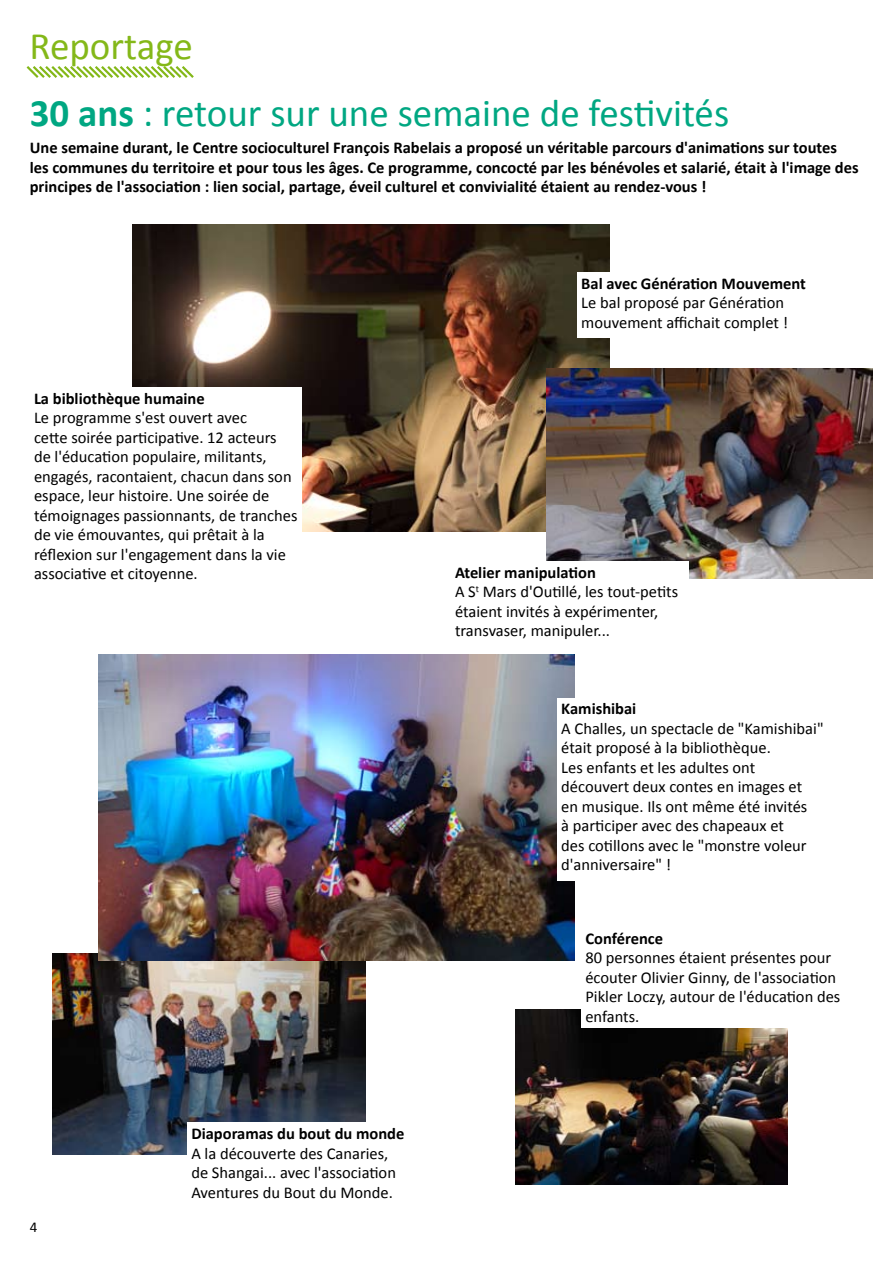
<style>
.page{position:relative;width:893px;height:1263px;background:#fff}
.page>*{position:absolute;margin:0;border:0;box-sizing:border-box;transform-origin:0 0}
.t1{font:39px "Calibri";color:#00a782}
.t2{font:39px "Calibri";color:#84b819}
.t3{font:16.5px/19.5px "Calibri";color:#000}
.t4{font:700 16.5px/19.5px "Calibri";color:#000}
.t5{font:15px "Calibri";color:#000}
.s1{font-weight:700}
</style>
<div class="page">
<svg style="left:26px;top:66px;width:168px;height:12px"></svg>
<img style="left:133px;top:225px;width:476px;height:307px">
<img style="left:547px;top:368px;width:325px;height:211px">
<img style="left:53px;top:954px;width:313px;height:200px">
<img style="left:516px;top:1010px;width:272px;height:175px">
<div style="left:451px;top:561px;width:238px;height:85px;background:#fff"></div>
<div style="left:30px;top:387px;width:272px;height:201px;background:#fff"></div>
<div style="left:187px;top:1123px;width:223px;height:85px;background:#fff"></div>
<div style="left:581px;top:927px;width:272px;height:101px;background:#fff"></div>
<img style="left:99px;top:655px;width:476px;height:305px">
<div style="left:557px;top:698px;width:272px;height:182px;background:#fff"></div>
<div style="left:577px;top:272px;width:238px;height:65px;background:#fff"></div>
<h1 class="t2" style="left:30px;top:22px;width:165px">Reportage</h1>
<h1 class="t1" style="left:30px;top:89px;width:701px"><span class="s1">30 ans</span> : retour sur une semaine de festivités</h1>
<p class="t4" style="left:30px;top:137px;width:830px">Une semaine durant, le Centre socioculturel François Rabelais a proposé un véritable parcours d'animations sur toutes les communes du territoire et pour tous les âges. Ce programme, concocté par les bénévoles et salarié, était à l'image des principes de l'association : lien social, partage, éveil culturel et convivialité étaient au rendez-vous !</p>
<p class="t4" style="left:34px;top:388px;width:172px">La bibliothèque humaine</p>
<p class="t3" style="left:34px;top:407px;width:265px">Le programme s'est ouvert avec<br>cette soirée participative. 12 acteurs de l'éducation populaire, militants, engagés, racontaient, chacun dans son espace, leur histoire. Une soirée de témoignages passionnants, de tranches de vie émouvantes, qui prêtait à la réflexion sur l'engagement dans la vie associative et citoyenne.</p>
<p class="t5" style="left:30px;top:1218px;width:9px">4</p>
<p class="t4" style="left:191px;top:1123px;width:215px">Diaporamas du bout du monde</p>
<p class="t3" style="left:191px;top:1143px;width:206px">A la découverte des Canaries, de Shangai... avec l'association<br>Aventures du Bout du Monde.</p>
<p class="t4" style="left:581px;top:273px;width:226px">Bal avec Génération Mouvement</p>
<p class="t3" style="left:581px;top:292px;width:208px">Le bal proposé par Génération mouvement affichait complet !</p>
<p class="t3" style="left:455px;top:562px;width:225px"><span class="s1">Atelier manipulation<br></span>A S<sup>t</sup> Mars d'Outillé, les tout-petits étaient invités à expérimenter, transvaser, manipuler...</p>
<p class="t4" style="left:561px;top:698px;width:77px">Kamishibai</p>
<p class="t3" style="left:561px;top:718px;width:264px">A Challes, un spectacle de "Kamishibai" était proposé à la bibliothèque.<br>Les enfants et les adultes ont découvert deux contes en images et<br>en musique. Ils ont même été invités<br>à participer avec des chapeaux et<br>des cotillons avec le "monstre voleur d'anniversaire" !</p>
<p class="t4" style="left:585px;top:928px;width:79px">Conférence</p>
<p class="t3" style="left:585px;top:947px;width:256px">80 personnes étaient présentes pour écouter Olivier Ginny, de l'association<br>Pikler Loczy, autour de l'éducation des enfants.</p>
</div>
